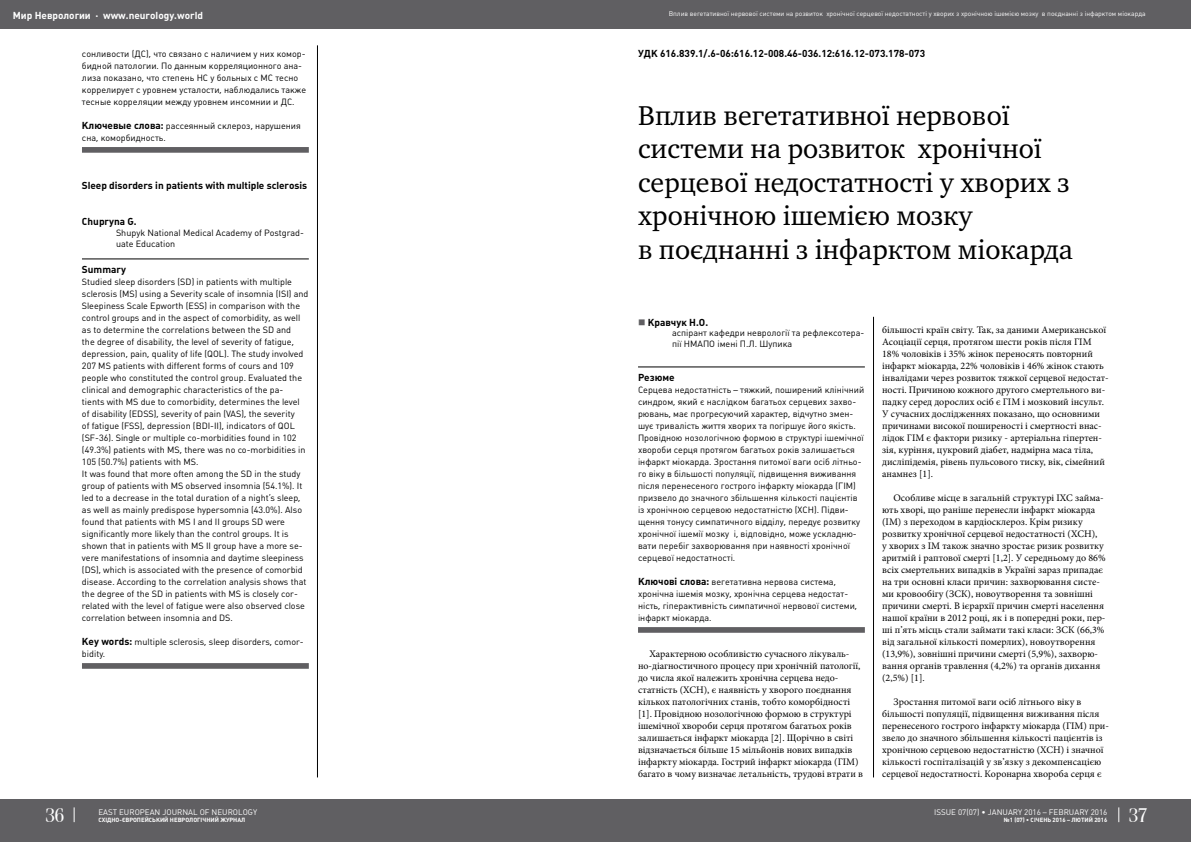
<style>
.page{position:relative;width:1191px;height:842px;background:#fff}
.page>*{position:absolute;margin:0;border:0;box-sizing:border-box;transform-origin:0 0}
.t1{font:28px/33.6px "Charter C";color:#000}
.t2{font:20px "Simeiz";color:#fff}
.t3{font:10px/12px "Minion Pro";color:#000}
.t4{font:700 10px "Plumb";color:#000}
.t5{font:700 10px "Plumb";color:#fff}
.t6{font:9px/12px "Plumb";color:#000}
.t7{font:8px "Plumb";color:#fff}
.t8{font:6.7px "Plumb";color:#fff}
.t9{font:700 6px "Plumb";color:#fff}
.s1{font-weight:700;font-size:10px}
.s2{color:#605f62}
</style>
<div class="page">
<div style="left:595px;top:0;width:596px;height:28px;background:#605f62"></div>
<div style="left:596px;top:799px;width:595px;height:43px;background:#605f62"></div>
<svg style="left:1118px;top:807px;width:1px;height:15px"></svg>
<div style="left:0;top:0;width:595px;height:28px;background:#605f62"></div>
<div style="left:0;top:799px;width:595px;height:43px;background:#605f62"></div>
<svg style="left:74px;top:807px;width:1px;height:15px"></svg>
<hr style="left:317px;top:45px;width:1px;height:732px;background:#000">
<div style="left:82px;top:147px;width:227px;height:6px;background:#605f62"></div>
<hr style="left:82px;top:259px;width:227px;height:1px;background:#000">
<div style="left:82px;top:663px;width:227px;height:6px;background:#605f62"></div>
<hr style="left:873px;top:317px;width:1px;height:460px;background:#000">
<hr style="left:638px;top:367px;width:227px;height:1px;background:#000">
<div style="left:638px;top:627px;width:227px;height:6px;background:#605f62"></div>
<p class="t5" style="left:13px;top:10px;width:192px">Мир Неврологии · www.neurology.world</p>
<p class="t8" style="left:668px;top:10px;width:478px">Вплив вегетативної нервової системи на розвиток хронічної серцевої недостатності у хворих з хронічною ішемією мозку в поєднанні з інфарктом міокарда</p>
<p class="t6" style="left:82px;top:48px;width:226px">сонливости (ДС), что связано с наличием у них комор&shy;бидной патологии. По данным корреляционного ана&shy;лиза показано, что степень НС у больных с МС тесно коррелирует с уровнем усталости, наблюдались также тесные корреляции между уровнем инсомнии и ДС.</p>
<p class="t6" style="left:82px;top:120px;width:220px"><span class="s1">Ключевые слова:</span> рассеянный склероз, нарушения сна, коморбидность.</p>
<p class="t4" style="left:82px;top:180px;width:227px">Sleep disorders in patients with multiple sclerosis</p>
<p class="t4" style="left:82px;top:216px;width:56px">Chupryna G.</p>
<p class="t6" style="left:116px;top:228px;width:189px;line-height:10.8px">Shupyk National Medical Academy of Postgrad&shy;uate Education</p>
<p class="t4" style="left:82px;top:264px;width:45px">Summary</p>
<p class="t6" style="left:82px;top:276px;width:228px">Studied sleep disorders (SD) in patients with multiple sclerosis (MS) using a Severity scale of insomnia (ІSІ) and Sleepiness Scale Epworth (ESS) in comparison with the control groups and in the aspect of comorbidity, as well as to determine the correlations between the SD and<br>the degree of disability, the level of severity of fatigue, depression, pain, quality of life (QOL). The study involved 207 MS patients with different forms of cours and 109 people who constituted the control group. Evaluated the clinical and demographic characteristics of the pa-<br>tients with MS due to comorbidity, determines the level of disability (EDSS), severity of pain (VAS), the severity<br>of fatigue (FSS), depression (BDI-II), indicators of QOL (SF-36). Single or multiple co-morbidities found in 102 (49.3%) patients with MS, there was no co-morbidities in 105 (50.7%) patients with MS.<br>It was found that more often among the SD in the study group of patients with MS observed insomnia (54.1%). It led to a decrease in the total duration of a night’s sleep, as well as mainly predispose hypersomnia (43.0%). Also found that patients with MS I and II groups SD were significantly more likely than the control groups. It is shown that in patients with MS II group have a more se&shy;vere manifestations of insomnia and daytime sleepiness (DS), which is associated with the presence of comorbid disease. According to the correlation analysis shows that the degree of the SD in patients with MS is closely cor&shy;related with the level of fatigue were also observed close correlation between insomnia and DS.</p>
<p class="t6" style="left:82px;top:636px;width:223px"><span class="s1">Key words:</span> multiple sclerosis, sleep disorders, comor&shy;bidity.</p>
<p class="t4" style="left:638px;top:48px;width:288px">УДК 616.839.1/.6-06:616.12-008.46-036.12:616.12-073.178-073</p>
<h1 class="t1" style="left:638px;top:99px;width:436px">Вплив вегетативної нервової системи на розвиток хронічної серцевої недостатності у хворих з хронічною ішемією мозку<br>в поєднанні з інфарктом міокарда</h1>
<p class="t4" style="left:638px;top:316px;width:72px"><span class="s2">■</span> Кравчук Н.О.</p>
<p class="t6" style="left:672px;top:328px;width:194px;line-height:10.8px">аспірант кафедри неврології та рефлексотера&shy;пії НМАПО імені П.Л. Шупика</p>
<p class="t4" style="left:638px;top:372px;width:38px">Резюме</p>
<p class="t6" style="left:638px;top:384px;width:228px">Серцева недостатність – тяжкий, поширений клінічний синдром, який є наслідком багатьох серцевих захво&shy;рювань, має прогресуючий характер, відчутно змен&shy;шує тривалість життя хворих та погіршує його якість.<br>Провідною нозологічною формою в структурі ішемічної хвороби серця протягом багатьох років залишається інфаркт міокарда. Зростання питомої ваги осіб літньо&shy;го віку в більшості популяції, підвищення виживання після перенесеного гострого інфаркту міокарда (ГІМ) призвело до значного збільшення кількості пацієнтів із хронічною серцевою недостатністю (ХСН). Підви&shy;щення тонусу симпатичного відділу, передує розвитку хронічної ішемії мозку і, відповідно, може ускладню&shy;вати перебіг захворювання при наявності хронічної серцевої недостатності.</p>
<p class="t6" style="left:638px;top:576px;width:221px"><span class="s1">Ключові слова:</span> вегетативна нервова система, хронічна ішемія мозку, хронічна серцева недостат&shy;ність, гіперактивність симпатичної нервової системи, інфаркт міокарда.</p>
<p class="t3" style="left:638px;top:648px;width:226px;text-indent:11px">Характерною особливістю сучасного лікуваль&shy;но-діагностичного процесу при хронічній патології, до числа якої належить хронічна серцева недо&shy;статність (ХСН), є наявність у хворого поєднання кількох патологічних станів, тобто коморбідності [1]. Провідною нозологічною формою в структурі ішемічної хвороби серця протягом багатьох років залишається інфаркт міокарда [2]. Щорічно в світі відзначається більше 15 мільйонів нових випадків інфаркту міокарда. Гострий інфаркт міокарда (ГІМ) багато в чому визначає летальність, трудові втрати в</p>
<p class="t3" style="left:882px;top:324px;width:228px">більшості країн світу. Так, за даними Американської Асоціації серця, протягом шести років після ГІМ 18% чоловіків і 35% жінок переносять повторний інфаркт міокарда, 22% чоловіків і 46% жінок стають інвалідами через розвиток тяжкої серцевої недостат&shy;ності. Причиною кожного другого смертельного ви&shy;падку серед дорослих осіб є ГІМ і мозковий інсульт.<br>У сучасних дослідженнях показано, що основними причинами високої поширеності і смертності внас&shy;лідок ГІМ є фактори ризику - артеріальна гіпертен&shy;зія, куріння, цукровий діабет, надмірна маса тіла, дисліпідемія, рівень пульсового тиску, вік, сімейний анамнез [1].</p>
<p class="t3" style="left:882px;top:492px;width:225px;text-indent:11px">Особливе місце в загальній структурі ІХС займа&shy;ють хворі, що раніше перенесли інфаркт міокарда (ІМ) з переходом в кардіосклероз. Крім ризику розвитку хронічної серцевої недостатності (ХСН),<br>у хворих з ІМ також значно зростає ризик розвитку аритмій і раптової смерті [1,2]. У середньому до 86% всіх смертельних випадків в Україні зараз припадає на три основні класи причин: захворювання систе&shy;ми кровообігу (ЗСК), новоутворення та зовнішні причини смерті. В ієрархії причин смерті населення нашої країни в 2012 році, як і в попередні роки, пер&shy;ші п’ять місць стали займати такі класи: ЗСК (66,3% від загальної кількості померлих), новоутворення (13,9%), зовнішні причини смерті (5,9%), захворю&shy;вання органів травлення (4,2%) та органів дихання (2,5%) [1].</p>
<p class="t3" style="left:882px;top:696px;width:228px;text-indent:11px">Зростання питомої ваги осіб літнього віку в більшості популяції, підвищення виживання після перенесеного гострого інфаркту міокарда (ГІМ) при&shy;звело до значного збільшення кількості пацієнтів із хронічною серцевою недостатністю (ХСН) і значної кількості госпіталізацій у зв’язку з декомпенсацією серцевої недостатності. Коронарна хвороба серця є</p>
<h2 class="t2" style="left:45px;top:805px;width:20px">36</h2>
<p class="t9" style="left:98px;top:816px;width:148px">СХІДНО-ЄВРОПЕЙСЬКИЙ НЕВРОЛОГІЧНИЙ ЖУРНАЛ</p>
<p class="t7" style="left:98px;top:807px;width:160px">EAST EUROPEAN JOURNAL OF NEUROLOGY</p>
<p class="t7" style="left:934px;top:807px;width:175px">ISSUE 07(07) • JANUARY 2016 – FEBRUARY 2016</p>
<p class="t9" style="left:1004px;top:816px;width:105px">№1 (07) • СІЧЕНЬ 2016 – ЛЮТИЙ 2016</p>
<h2 class="t2" style="left:1128px;top:805px;width:20px">37</h2>
</div>
